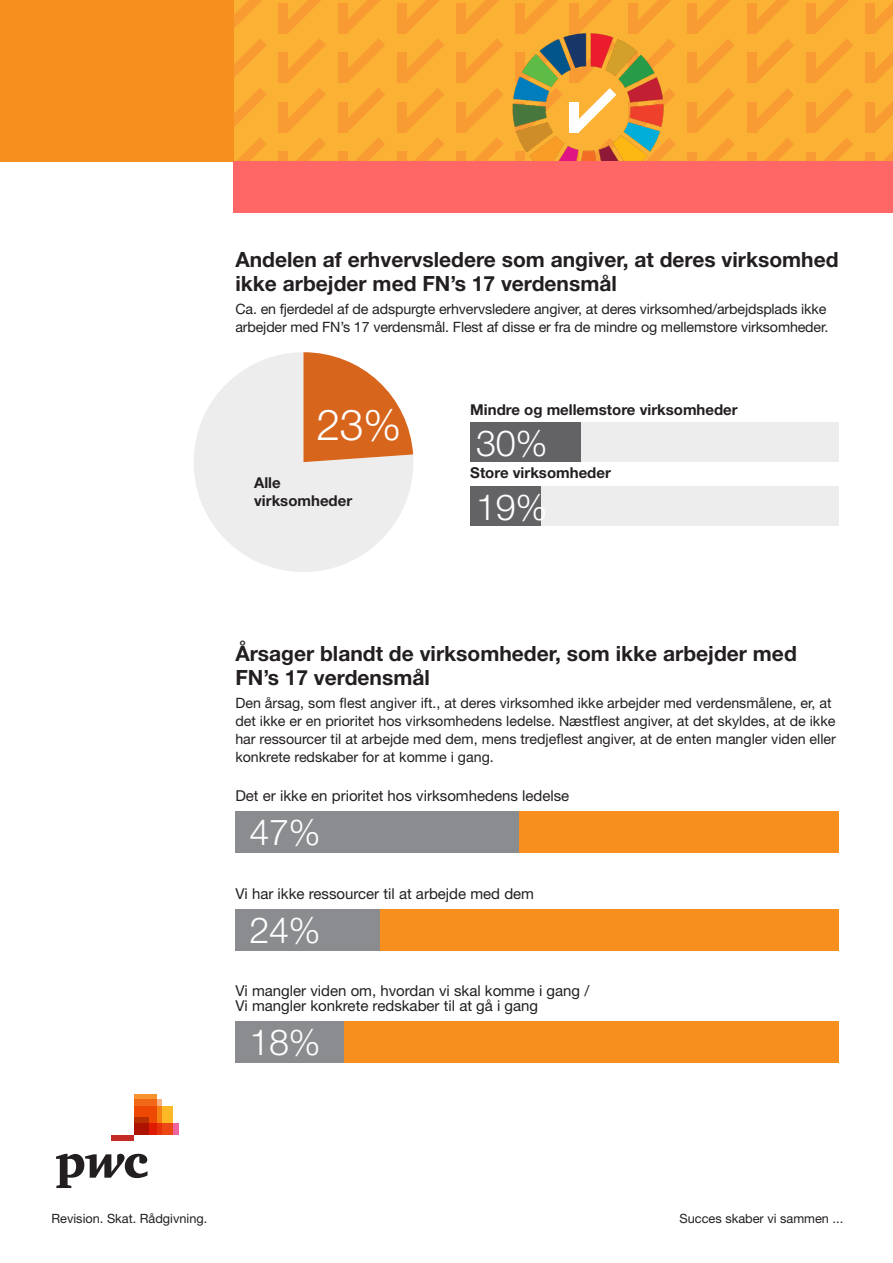
<style>
.page{position:relative;width:893px;height:1263px;background:#fff}
.page>*{position:absolute;margin:0;border:0;box-sizing:border-box;transform-origin:0 0}
.t1{font:300 42.9px "Helvetica Neue LT Std";color:#fff}
.t2{font:300 36px "Helvetica Neue LT Std";letter-spacing:-.01em;color:#fff}
.t3{font:700 21px/24px "Helvetica Neue LT Std";color:#231f20}
.t4{font:15px/15px "Helvetica Neue LT Std";color:#231f20}
.t5{font:700 15px/18px "Helvetica Neue LT Std";color:#231f20}
.t6{font:14.25px/18px "Helvetica Neue LT Std";color:#231f20}
.t7{font:12.75px "Helvetica Neue LT Std";color:#231f20}
</style>
<div class="page">
<div style="left:0;top:0;width:234px;height:162px;background:#f68f1e"></div>
<svg style="left:56px;top:1154px;width:92px;height:34px"></svg>
<div style="left:134px;top:1123px;width:45px;height:12px;background:#f0639e"></div>
<div style="left:134px;top:1099px;width:28px;height:36px;background:#f9b281"></div>
<svg style="left:134px;top:1094px;width:23px;height:12px"></svg>
<svg style="left:134px;top:1106px;width:39px;height:29px"></svg>
<svg style="left:134px;top:1117px;width:15px;height:18px"></svg>
<div style="left:111px;top:1135px;width:23px;height:5px;background:#c32a25"></div>
<div style="left:234px;top:0;width:340px;height:162px;background:#fbb133"></div>
<svg style="left:234px;top:0;width:28px;height:28px"></svg>
<svg style="left:234px;top:39px;width:32px;height:38px"></svg>
<svg style="left:234px;top:88px;width:33px;height:39px"></svg>
<svg style="left:236px;top:138px;width:31px;height:24px"></svg>
<div style="left:279px;top:3px;width:9px;height:30px;background:#f89b33"></div>
<div style="left:279px;top:52px;width:9px;height:31px;background:#f89b33"></div>
<div style="left:279px;top:102px;width:9px;height:30px;background:#f89b33"></div>
<div style="left:279px;top:151px;width:9px;height:11px;background:#f89b33"></div>
<svg style="left:281px;top:0;width:45px;height:162px"></svg>
<div style="left:338px;top:3px;width:9px;height:30px;background:#f89b33"></div>
<div style="left:338px;top:52px;width:9px;height:31px;background:#f89b33"></div>
<div style="left:338px;top:102px;width:9px;height:30px;background:#f89b33"></div>
<div style="left:338px;top:151px;width:9px;height:11px;background:#f89b33"></div>
<svg style="left:341px;top:0;width:44px;height:162px"></svg>
<div style="left:397px;top:3px;width:10px;height:30px;background:#f89b33"></div>
<div style="left:397px;top:52px;width:10px;height:31px;background:#f89b33"></div>
<div style="left:397px;top:102px;width:10px;height:30px;background:#f89b33"></div>
<div style="left:397px;top:151px;width:10px;height:11px;background:#f89b33"></div>
<svg style="left:400px;top:0;width:44px;height:162px"></svg>
<div style="left:456px;top:3px;width:10px;height:30px;background:#f89b33"></div>
<div style="left:456px;top:52px;width:10px;height:31px;background:#f89b33"></div>
<div style="left:456px;top:102px;width:10px;height:30px;background:#f89b33"></div>
<div style="left:456px;top:151px;width:10px;height:11px;background:#f89b33"></div>
<svg style="left:459px;top:0;width:45px;height:162px"></svg>
<div style="left:515px;top:3px;width:10px;height:30px;background:#f89b33"></div>
<svg style="left:525px;top:0;width:33px;height:31px"></svg>
<div style="left:564px;top:0;width:329px;height:162px;background:#fbb133"></div>
<div style="left:569px;top:3px;width:10px;height:31px;background:#f89b33"></div>
<svg style="left:579px;top:0;width:33px;height:31px"></svg>
<div style="left:628px;top:3px;width:10px;height:31px;background:#f89b33"></div>
<svg style="left:638px;top:0;width:38px;height:162px"></svg>
<div style="left:687px;top:3px;width:10px;height:31px;background:#f89b33"></div>
<div style="left:687px;top:53px;width:10px;height:30px;background:#f89b33"></div>
<div style="left:687px;top:102px;width:10px;height:31px;background:#f89b33"></div>
<div style="left:687px;top:152px;width:10px;height:10px;background:#f89b33"></div>
<svg style="left:690px;top:0;width:45px;height:162px"></svg>
<div style="left:747px;top:3px;width:9px;height:31px;background:#f89b33"></div>
<div style="left:747px;top:53px;width:9px;height:30px;background:#f89b33"></div>
<div style="left:747px;top:102px;width:9px;height:31px;background:#f89b33"></div>
<div style="left:747px;top:152px;width:9px;height:10px;background:#f89b33"></div>
<svg style="left:750px;top:0;width:44px;height:162px"></svg>
<div style="left:806px;top:3px;width:9px;height:31px;background:#f89b33"></div>
<div style="left:806px;top:53px;width:9px;height:30px;background:#f89b33"></div>
<div style="left:806px;top:102px;width:9px;height:31px;background:#f89b33"></div>
<div style="left:806px;top:152px;width:9px;height:10px;background:#f89b33"></div>
<svg style="left:809px;top:0;width:44px;height:162px"></svg>
<div style="left:865px;top:3px;width:10px;height:31px;background:#f89b33"></div>
<div style="left:865px;top:53px;width:10px;height:30px;background:#f89b33"></div>
<div style="left:865px;top:102px;width:10px;height:31px;background:#f89b33"></div>
<div style="left:865px;top:152px;width:10px;height:10px;background:#f89b33"></div>
<svg style="left:868px;top:2px;width:25px;height:160px"></svg>
<img style="left:509px;top:31px;width:157px;height:131px">
<div style="left:234px;top:162px;width:659px;height:51px;background:#f66"></div>
<div style="left:235px;top:811px;width:604px;height:42px;background:#f68f1e"></div>
<div style="left:235px;top:909px;width:604px;height:42px;background:#f68f1e"></div>
<div style="left:235px;top:1021px;width:604px;height:42px;background:#f68f1e"></div>
<div style="left:235px;top:811px;width:284px;height:42px;background:#8a8c8f"></div>
<div style="left:235px;top:909px;width:145px;height:42px;background:#8a8c8f"></div>
<div style="left:235px;top:1021px;width:109px;height:42px;background:#8a8c8f"></div>
<div style="left:470px;top:422px;width:369px;height:39px;background:#ededee"></div>
<div style="left:470px;top:486px;width:369px;height:40px;background:#ededee"></div>
<svg style="left:194px;top:352px;width:220px;height:220px;fill:#ededee"></svg>
<svg style="left:303px;top:352px;width:110px;height:110px"></svg>
<div style="left:470px;top:422px;width:111px;height:39px;background:#636366"></div>
<div style="left:470px;top:486px;width:70px;height:40px;background:#636366"></div>
<p class="t3" style="left:235px;top:247px;width:605px">Andelen af erhvervsledere som angiver, at deres virksomhed ikke arbejder med FN’s 17 verdensmål</p>
<p class="t6" style="left:235px;top:299px;width:594px">Ca. en fjerdedel af de adspurgte erhvervsledere angiver, at deres virksomhed/arbejdsplads ikke arbejder med FN’s 17 verdensmål. Flest af disse er fra de mindre og mellemstore virksomheder.</p>
<p class="t1" style="left:316px;top:398px;width:86px">23%</p>
<p class="t5" style="left:254px;top:473px;width:100px">Alle virksomheder</p>
<p class="t5" style="left:470px;top:400px;width:269px">Mindre og mellemstore virksomheder</p>
<p class="t2" style="left:476px;top:421px;width:73px">30%</p>
<p class="t2" style="left:476px;top:485px;width:73px">19%</p>
<p class="t5" style="left:470px;top:463px;width:142px">Store virksomheder</p>
<p class="t3" style="left:235px;top:641px;width:563px">Årsager blandt de virksomheder, som ikke arbejder med<br>FN’s 17 verdensmål</p>
<p class="t6" style="left:235px;top:693px;width:602px">Den årsag, som flest angiver ift., at deres virksomhed ikke arbejder med verdensmålene, er, at det ikke er en prioritet hos virksomhedens ledelse. Næstflest angiver, at det skyldes, at de ikke har ressourcer til at arbejde med dem, mens tredjeflest angiver, at de enten mangler viden eller konkrete redskaber for at komme i gang.</p>
<p class="t4" style="left:235px;top:788px;width:335px">Det er ikke en prioritet hos virksomhedens ledelse</p>
<p class="t2" style="left:249px;top:810px;width:73px">47%</p>
<p class="t4" style="left:235px;top:886px;width:300px">Vi har ikke ressourcer til at arbejde med dem</p>
<p class="t2" style="left:249px;top:908px;width:73px">24%</p>
<p class="t4" style="left:235px;top:983px;width:356px">Vi mangler viden om, hvordan vi skal komme i gang /<br>Vi mangler konkrete redskaber til at gå i gang</p>
<p class="t2" style="left:249px;top:1020px;width:73px">18%</p>
<p class="t7" style="left:52px;top:1211px;width:157px">Revision. Skat. Rådgivning.</p>
<p class="t7" style="left:679px;top:1211px;width:165px">Succes skaber vi sammen ...</p>
</div>
